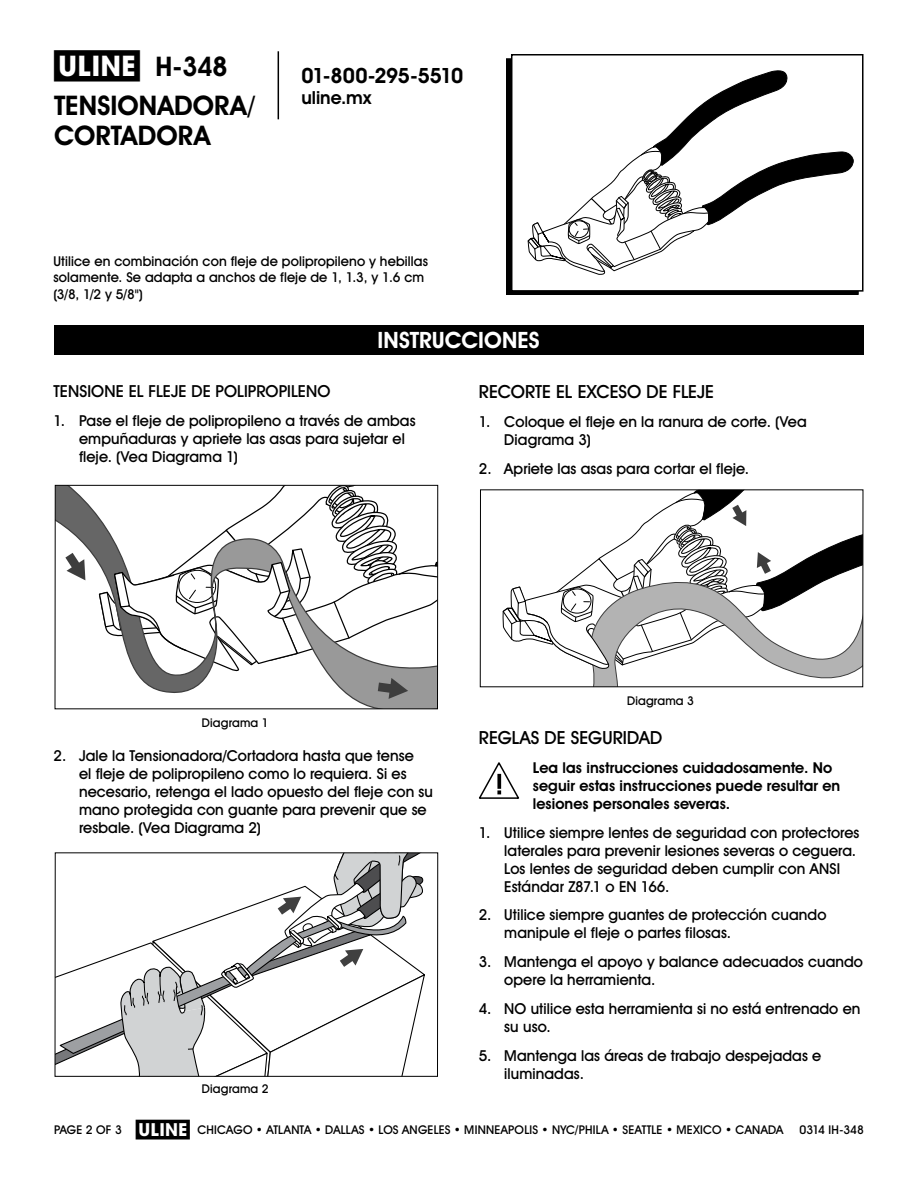
<style>
.page{position:relative;width:918px;height:1188px;background:#fff}
.page>*{position:absolute;margin:0;border:0;box-sizing:border-box;transform-origin:0 0}
.t1{font:700 27px/38.7px "Uline Two Knine";letter-spacing:.005em;color:#000}
.t2{font:700 22.5px "Uline Two Knine";color:#fff}
.t3{font:700 21px "Uline Two Knine";letter-spacing:-.025em;color:#000}
.t4{font:18px "Uline Two Knine";letter-spacing:-.005em;color:#000}
.t5{font:700 18px "Uline Two Knine";color:#000}
.t6{font:16.5px "Uline Two Knine";letter-spacing:.005em;color:#000}
.t7{font:15px/18px "Uline Two Knine";letter-spacing:.005em;color:#000}
.t8{font:700 15px/18px "Uline Two Knine";letter-spacing:.005em;color:#000}
.t9{font:13.5px/16.2px "Uline Two Knine";letter-spacing:.01em;color:#000}
.t10{font:12px "Uline Two Knine";letter-spacing:.015em;color:#000}
.t11{font:12px "Uline Two Knine";letter-spacing:-.005em;color:#000}
.s1{font-size:28.5px}
.s2{font-size:18px}
</style>
<div class="page">
<hr style="left:278px;top:51px;width:1px;height:68px;background:#000">
<div style="left:506px;top:58px;width:353px;height:237px;border:2px solid #000"></div>
<div style="left:512px;top:55px;width:351px;height:236px;background:#fff"></div>
<div style="left:511px;top:54px;width:353px;height:238px;border:2px solid #000"></div>
<svg style="left:479px;top:762px;width:40px;height:37px"></svg>
<div style="left:54px;top:325px;width:810px;height:30px;background:#000"></div>
<svg style="left:527px;top:70px;width:327px;height:205px"></svg>
<svg style="left:57px;top:487px;width:379px;height:220px"></svg>
<div style="left:55px;top:485px;width:383px;height:224px;border:1px solid #000"></div>
<svg style="left:57px;top:854px;width:368px;height:221px"></svg>
<div style="left:55px;top:852px;width:383px;height:225px;border:1px solid #000"></div>
<svg style="left:593px;top:670px;width:265px;height:15px"></svg>
<svg style="left:502px;top:491px;width:359px;height:179px"></svg>
<div style="left:480px;top:489px;width:383px;height:198px;border:1px solid #000"></div>
<h1 class="t1" style="left:54px;top:47px;width:203px"><span class="s1">π</span> H-348<br>TENSIONADORA/</h1>
<h1 class="t1" style="left:54px;top:116px;width:158px">CORTADORA</h1>
<h3 class="t3" style="left:301px;top:63px;width:163px">01-800-295-5510</h3>
<p class="t5" style="left:301px;top:87px;width:71px">uline.mx</p>
<p class="t9" style="left:54px;top:253px;width:376px">Utilice en combinación con fleje de polipropileno y hebillas solamente. Se adapta a anchos de fleje de 1, 1.3, y 1.6 cm (3/8, 1/2 y 5/8")</p>
<h2 class="t2" style="left:377px;top:327px;width:71px">INSTRUCC</h2>
<h2 class="t2" style="left:478px;top:327px;width:62px">ION ES</h2>
<p class="t6" style="left:54px;top:381px;width:278px">TENSIONE EL FLEJE DE POLIPROPILENO</p>
<p class="t7" style="left:79px;top:412px;width:338px;text-indent:-26px">1. Pase el fleje de polipropileno a través de ambas empuñaduras y apriete las asas para sujetar el fleje. (Vea Diagrama 1)</p>
<p class="t4" style="left:479px;top:381px;width:237px">RECORTE EL EXCESO DE FLEJE</p>
<p class="t7" style="left:504px;top:413px;width:304px;text-indent:-26px">1. Coloque el fleje en la ranura de corte. (Vea<br>Diagrama 3)</p>
<p class="t7" style="left:479px;top:460px;width:272px">2. Apriete las asas para cortar el fleje.</p>
<p class="t10" style="left:202px;top:715px;width:68px">Diagrama 1</p>
<p class="t7" style="left:79px;top:746px;width:356px;text-indent:-25px">2. Jale la Tensionadora/Cortadora hasta que tense<br>el fleje de polipropileno como lo requiera. Si es necesario, retenga el lado opuesto del fleje con su mano protegida con guante para prevenir que se resbale. (Vea Diagrama 2)</p>
<p class="t10" style="left:202px;top:1081px;width:68px">Diagrama 2</p>
<p class="t10" style="left:627px;top:693px;width:68px">Diagrama 3</p>
<p class="t4" style="left:479px;top:727px;width:185px">REGLAS DE SEGURIDAD</p>
<p class="t8" style="left:533px;top:758px;width:309px">Lea las instrucciones cuidadosamente. No seguir estas instrucciones puede resultar en lesiones personales severas.</p>
<p class="t7" style="left:504px;top:823px;width:357px;text-indent:-25px">1. Utilice siempre lentes de seguridad con protectores laterales para prevenir lesiones severas o ceguera.<br>Los lentes de seguridad deben cumplir con ANSI Estándar Z87.1 o EN 166.</p>
<p class="t7" style="left:504px;top:906px;width:324px;text-indent:-26px">2. Utilice siempre guantes de protección cuando manipule el fleje o partes filosas.</p>
<p class="t7" style="left:504px;top:953px;width:360px;text-indent:-26px">3. Mantenga el apoyo y balance adecuados cuando opere la herramienta.</p>
<p class="t7" style="left:504px;top:1000px;width:358px;text-indent:-26px">4. NO utilice esta herramienta si no está entrenado en su uso.</p>
<p class="t7" style="left:504px;top:1046px;width:319px;text-indent:-26px">5. Mantenga las áreas de trabajo despejadas e iluminadas.</p>
<p class="t10" style="left:136px;top:1122px;width:649px"><span class="s2">π</span> CHICAGO • ATLANTA • DALLAS • LOS ANGELES • MINNEAPOLIS • NYC/PHILA • SEATTLE • MEXICO • CANADA</p>
<p class="t10" style="left:54px;top:1122px;width:69px">PAGE 2 OF 3</p>
<p class="t11" style="left:800px;top:1122px;width:66px">0314 IH-348</p>
</div>
